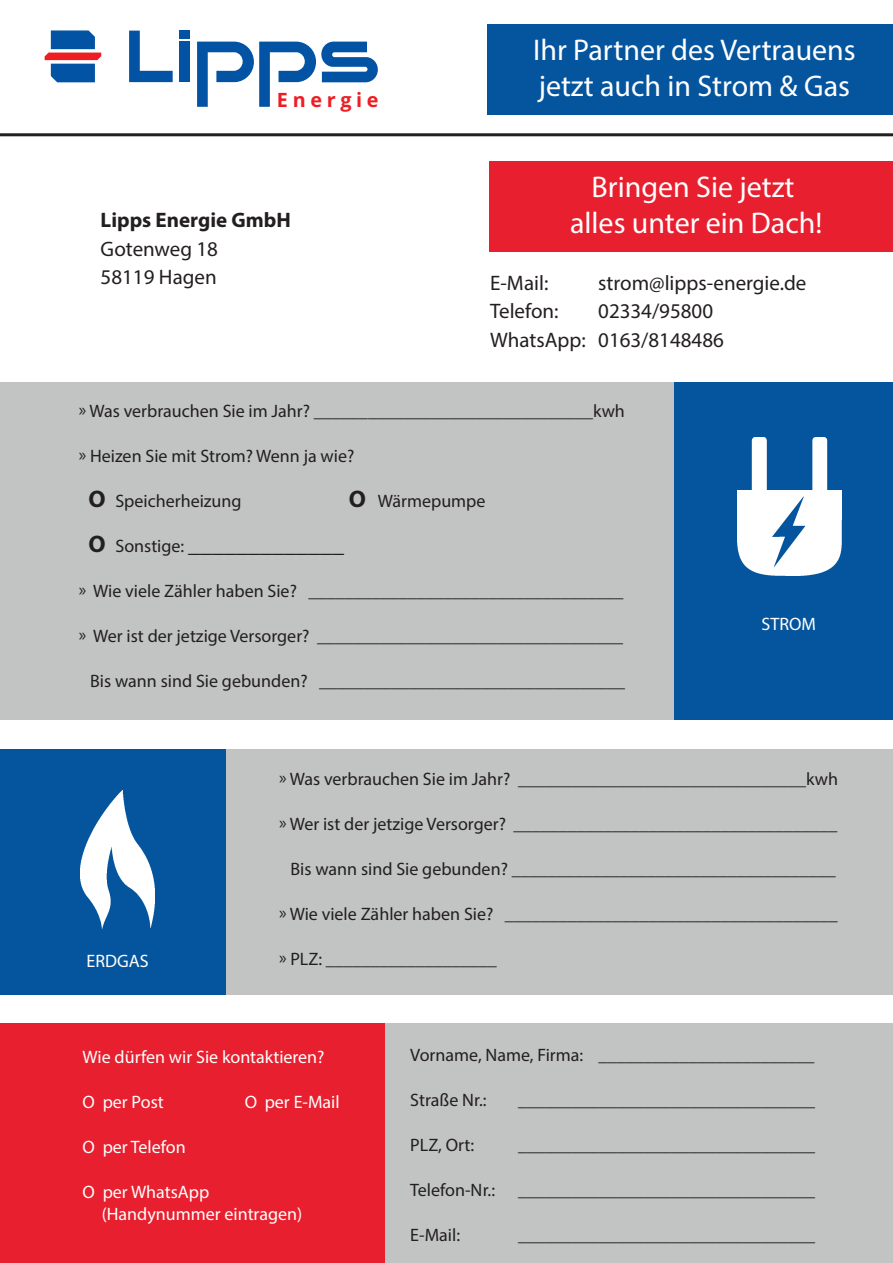
<style>
.page{position:relative;width:893px;height:1263px;background:#fff}
.page>*{position:absolute;margin:0;border:0;box-sizing:border-box;transform-origin:0 0}
.t1{font:30px/36px "Myriad Pro";color:#fff;text-align:center}
.t2{font:24px "Myriad Pro";color:#231f20}
.t3{font:21px/28.5px "Myriad Pro";color:#231f20}
.t4{font:700 21px "Myriad Pro";color:#231f20}
.t5{font:700 19.8px "Open Sans";letter-spacing:.235em;color:#ee1d23}
.t6{font:18px "Myriad Pro";color:#231f20}
.t7{font:18px/22.5px "Myriad Pro";color:#fff}
.s1{font-weight:700;font-size:24px}
.s2{font-weight:700}
.s3{font-size:18px}
</style>
<div class="page">
<div style="left:47px;top:383px;width:846px;height:337px;background:#05559e"></div>
<div style="left:0;top:750px;width:893px;height:245px;background:#05559e"></div>
<div style="left:0;top:383px;width:673px;height:337px;background:#c2c3c3"></div>
<div style="left:227px;top:750px;width:666px;height:245px;background:#c2c3c3"></div>
<div style="left:385px;top:1023px;width:508px;height:240px;background:#c2c3c3"></div>
<hr style="left:0;top:133px;width:893px;height:3px;background:#231f20">
<img style="left:81px;top:790px;width:74px;height:139px">
<svg style="left:129px;top:31px;width:44px;height:51px"></svg>
<div style="left:180px;top:31px;width:10px;height:8px;background:#0353a5"></div>
<div style="left:180px;top:42px;width:10px;height:40px;background:#0353a5"></div>
<svg style="left:197px;top:42px;width:181px;height:65px"></svg>
<svg style="left:45px;top:30px;width:56px;height:52px"></svg>
<div style="left:0;top:1023px;width:385px;height:240px;background:#e81f2e"></div>
<div style="left:489px;top:161px;width:404px;height:91px;background:#e81f2e"></div>
<img style="left:737px;top:437px;width:104px;height:138px">
<svg style="left:770px;top:437px;width:38px;height:11px"></svg>
<div style="left:487px;top:24px;width:406px;height:91px;background:#05559e"></div>
<p class="t5" style="left:277px;top:86px;width:103px">Energie</p>
<p class="t4" style="left:101px;top:206px;width:192px">Lipps Energie GmbH</p>
<p class="t3" style="left:101px;top:234px;width:119px">Gotenweg 18<br>58119 Hagen</p>
<h1 class="t1" style="left:533px;top:31px;width:324px;text-align:left">Ihr Partner des Vertrauens jetzt auch in Strom &amp; Gas</h1>
<h1 class="t1" style="left:570px;top:168px;width:254px">Bringen Sie jetzt alles unter ein Dach!</h1>
<p class="t3" style="left:490px;top:268px;width:60px">E-Mail:</p>
<p class="t3" style="left:598px;top:268px;width:210px">strom@lipps-energie.de</p>
<p class="t3" style="left:490px;top:297px;width:70px">Telefon:</p>
<p class="t3" style="left:490px;top:297px;width:235px;text-indent:108px">02334/95800<br>WhatsApp: 0163/8148486</p>
<p class="t6" style="left:79px;top:399px;width:548px">» Was verbrauchen Sie im Jahr? _______________________________kwh</p>
<p class="t6" style="left:79px;top:444px;width:277px">» Heizen Sie mit Strom? Wenn ja wie?</p>
<p class="t6" style="left:88px;top:489px;width:155px"><span class="s1">O</span> Speicherheizung</p>
<p class="t6" style="left:349px;top:489px;width:138px"><span class="s1">O</span> Wärmepumpe</p>
<h2 class="t2" style="left:88px;top:529px;width:257px"><span class="s2">O</span> <span class="s3">Sonstige:</span> _____________</h2>
<p class="t6" style="left:79px;top:579px;width:546px">» Wie viele Zähler haben Sie? ___________________________________</p>
<p class="t6" style="left:79px;top:624px;width:546px">» Wer ist der jetzige Versorger? __________________________________</p>
<p class="t6" style="left:90px;top:669px;width:536px">Bis wann sind Sie gebunden? __________________________________</p>
<p class="t7" style="left:762px;top:612px;width:56px">STROM</p>
<p class="t7" style="left:87px;top:949px;width:64px">ERDGAS</p>
<p class="t6" style="left:279px;top:768px;width:560px">» Was verbrauchen Sie im Jahr? ________________________________kwh</p>
<p class="t6" style="left:279px;top:813px;width:560px">» Wer ist der jetzige Versorger? ____________________________________</p>
<p class="t6" style="left:290px;top:858px;width:547px">Bis wann sind Sie gebunden? ____________________________________</p>
<p class="t6" style="left:279px;top:903px;width:560px">» Wie viele Zähler haben Sie? _____________________________________</p>
<p class="t6" style="left:279px;top:948px;width:219px">» PLZ: ___________________</p>
<p class="t7" style="left:83px;top:1045px;width:243px">Wie dürfen wir Sie kontaktieren?</p>
<p class="t7" style="left:83px;top:1090px;width:83px">O per Post</p>
<p class="t7" style="left:245px;top:1090px;width:97px">O per E-Mail</p>
<p class="t7" style="left:83px;top:1135px;width:105px">O per Telefon</p>
<p class="t7" style="left:102px;top:1180px;width:202px;text-indent:-19px">O per WhatsApp (Handynummer eintragen)</p>
<p class="t6" style="left:410px;top:1044px;width:406px">Vorname, Name, Firma: ________________________</p>
<p class="t6" style="left:410px;top:1089px;width:78px">Straße Nr.:</p>
<p class="t6" style="left:518px;top:1089px;width:298px">_________________________________</p>
<p class="t6" style="left:410px;top:1134px;width:65px">PLZ, Ort:</p>
<p class="t6" style="left:518px;top:1134px;width:298px">_________________________________</p>
<p class="t6" style="left:410px;top:1179px;width:86px">Telefon-Nr.:</p>
<p class="t6" style="left:518px;top:1179px;width:299px">_________________________________</p>
<p class="t6" style="left:410px;top:1224px;width:51px">E-Mail:</p>
<p class="t6" style="left:518px;top:1224px;width:299px">_________________________________</p>
</div>
